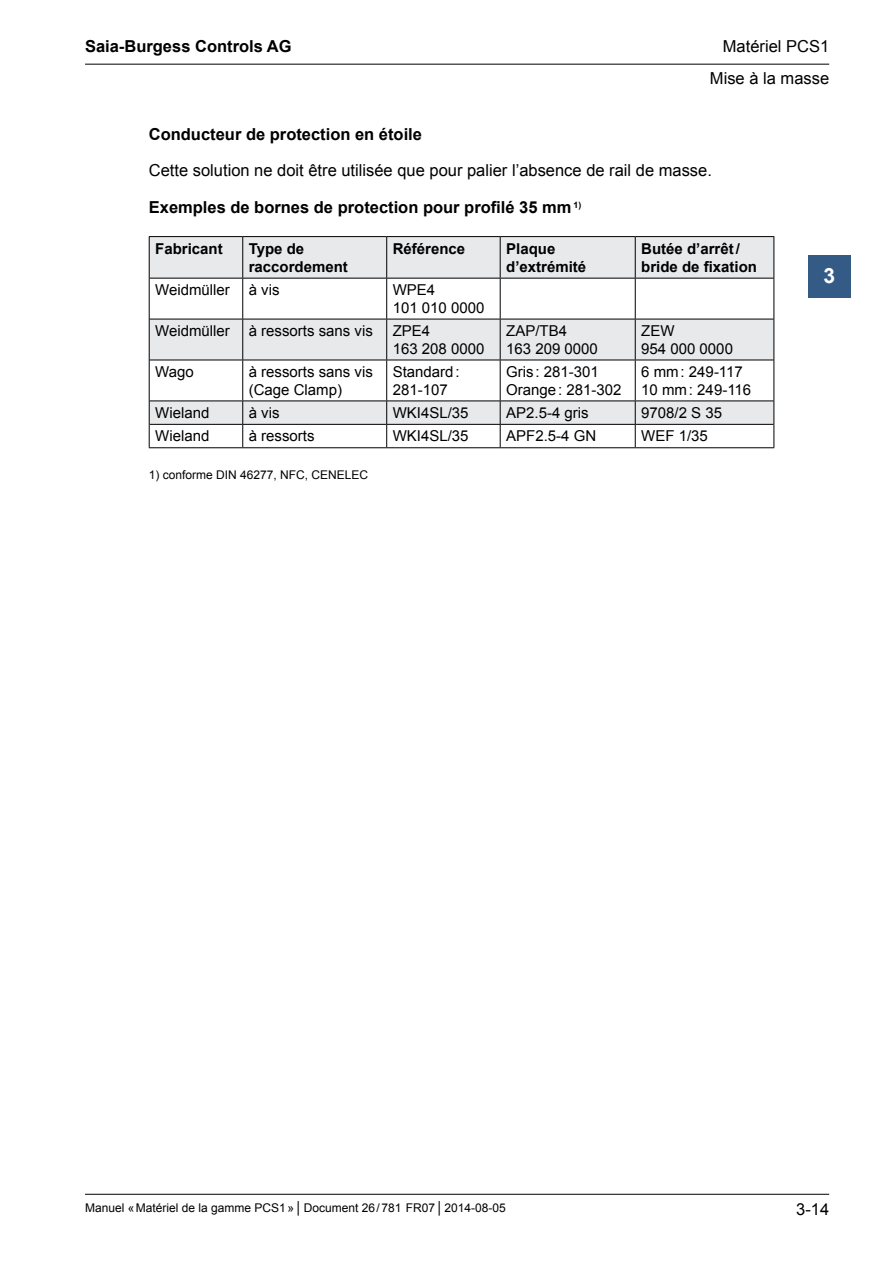
<style>
.page{position:relative;width:893px;height:1263px;background:#fff}
.page>*{position:absolute;margin:0;border:0;box-sizing:border-box;transform-origin:0 0}
.t1{font:700 21px "Arial";color:#fff}
.Fliesstext{font:700 16.5px "Arial";color:#000}
.Fliesstext-2{font:16.5px "Arial";color:#000}
.TextTabelle{font:15px/18px "Arial";color:#000}
.TextTabelle-2{font:700 15px/18px "Arial";color:#000}
.Fliesstext-3{font:12px "Arial";color:#000}
</style>
<div class="page">
<hr style="left:85px;top:64px;width:744px;height:1px;background:#000">
<hr style="left:85px;top:1194px;width:744px;height:1px;background:#000">
<div style="left:808px;top:255px;width:42px;height:43px;background:#335b85"></div>
<svg style="left:150px;top:237px;width:623px;height:187px;fill:#e8e9eb"></svg>
<hr style="left:149px;top:236px;width:94px;height:1px;background:#000">
<hr style="left:149px;top:237px;width:1px;height:41px;background:#000">
<hr style="left:243px;top:236px;width:144px;height:1px;background:#000">
<hr style="left:387px;top:236px;width:113px;height:1px;background:#000">
<hr style="left:500px;top:236px;width:135px;height:1px;background:#000">
<hr style="left:635px;top:236px;width:139px;height:1px;background:#000">
<hr style="left:773px;top:237px;width:1px;height:41px;background:#000">
<hr style="left:149px;top:278px;width:1px;height:41px;background:#000">
<hr style="left:773px;top:278px;width:1px;height:41px;background:#000">
<hr style="left:149px;top:319px;width:1px;height:41px;background:#000">
<hr style="left:773px;top:319px;width:1px;height:41px;background:#000">
<hr style="left:149px;top:360px;width:1px;height:41px;background:#000">
<hr style="left:773px;top:360px;width:1px;height:41px;background:#000">
<svg style="left:149px;top:401px;width:1px;height:46px"></svg>
<svg style="left:773px;top:401px;width:1px;height:46px"></svg>
<hr style="left:242px;top:237px;width:1px;height:41px;background:#000">
<hr style="left:386px;top:237px;width:1px;height:41px;background:#000">
<hr style="left:500px;top:237px;width:1px;height:41px;background:#000">
<hr style="left:635px;top:237px;width:1px;height:41px;background:#000">
<hr style="left:150px;top:278px;width:93px;height:1px;background:#000">
<hr style="left:243px;top:278px;width:144px;height:1px;background:#000">
<hr style="left:242px;top:278px;width:1px;height:41px;background:#000">
<hr style="left:387px;top:278px;width:113px;height:1px;background:#000">
<hr style="left:386px;top:278px;width:1px;height:41px;background:#000">
<hr style="left:500px;top:278px;width:135px;height:1px;background:#000">
<hr style="left:500px;top:278px;width:1px;height:41px;background:#000">
<hr style="left:635px;top:278px;width:138px;height:1px;background:#000">
<hr style="left:635px;top:278px;width:1px;height:41px;background:#000">
<hr style="left:150px;top:319px;width:93px;height:1px;background:#000">
<hr style="left:243px;top:319px;width:144px;height:1px;background:#000">
<hr style="left:242px;top:319px;width:1px;height:41px;background:#000">
<hr style="left:387px;top:319px;width:113px;height:1px;background:#000">
<hr style="left:386px;top:319px;width:1px;height:41px;background:#000">
<hr style="left:500px;top:319px;width:135px;height:1px;background:#000">
<hr style="left:500px;top:319px;width:1px;height:41px;background:#000">
<hr style="left:635px;top:319px;width:138px;height:1px;background:#000">
<hr style="left:635px;top:319px;width:1px;height:41px;background:#000">
<hr style="left:150px;top:360px;width:93px;height:1px;background:#000">
<hr style="left:243px;top:360px;width:144px;height:1px;background:#000">
<hr style="left:242px;top:360px;width:1px;height:40px;background:#000">
<hr style="left:387px;top:360px;width:113px;height:1px;background:#000">
<hr style="left:386px;top:360px;width:1px;height:40px;background:#000">
<hr style="left:500px;top:360px;width:135px;height:1px;background:#000">
<hr style="left:500px;top:360px;width:1px;height:40px;background:#000">
<hr style="left:635px;top:360px;width:138px;height:1px;background:#000">
<hr style="left:635px;top:360px;width:1px;height:40px;background:#000">
<hr style="left:150px;top:400px;width:93px;height:1px;background:#000">
<hr style="left:243px;top:400px;width:144px;height:1px;background:#000">
<hr style="left:387px;top:400px;width:113px;height:1px;background:#000">
<hr style="left:500px;top:400px;width:135px;height:1px;background:#000">
<hr style="left:635px;top:400px;width:138px;height:1px;background:#000">
<hr style="left:150px;top:424px;width:93px;height:1px;background:#000">
<hr style="left:243px;top:424px;width:144px;height:1px;background:#000">
<svg style="left:242px;top:401px;width:1px;height:46px"></svg>
<hr style="left:387px;top:424px;width:113px;height:1px;background:#000">
<svg style="left:386px;top:401px;width:1px;height:46px"></svg>
<hr style="left:500px;top:424px;width:135px;height:1px;background:#000">
<svg style="left:500px;top:401px;width:1px;height:46px"></svg>
<hr style="left:635px;top:424px;width:138px;height:1px;background:#000">
<svg style="left:635px;top:401px;width:1px;height:46px"></svg>
<hr style="left:149px;top:447px;width:94px;height:1px;background:#000">
<hr style="left:243px;top:447px;width:144px;height:1px;background:#000">
<hr style="left:387px;top:447px;width:113px;height:1px;background:#000">
<hr style="left:500px;top:447px;width:135px;height:1px;background:#000">
<hr style="left:635px;top:447px;width:139px;height:1px;background:#000">
<p class="Fliesstext" style="left:85px;top:36px;width:208px">Saia-Burgess Controls AG</p>
<p class="Fliesstext-2" style="left:723px;top:36px;width:108px">Matériel PCS1</p>
<p class="Fliesstext-2" style="left:710px;top:68px;width:121px">Mise à la masse</p>
<p class="Fliesstext" style="left:149px;top:123px;width:275px">Conducteur de protection en étoile</p>
<p class="Fliesstext-2" style="left:149px;top:160px;width:565px">Cette solution ne doit être utilisée que pour palier l’absence de rail de masse.</p>
<p class="Fliesstext" style="left:149px;top:196px;width:434px">Exemples de bornes de protection pour profilé 35 mm <sup>1)</sup></p>
<p class="TextTabelle-2" style="left:155px;top:240px;width:69px">Fabricant</p>
<p class="TextTabelle-2" style="left:249px;top:240px;width:101px">Type de raccordement</p>
<p class="TextTabelle-2" style="left:393px;top:240px;width:74px">Référence</p>
<p class="TextTabelle-2" style="left:506px;top:240px;width:82px">Plaque d’extrémité</p>
<p class="TextTabelle-2" style="left:641px;top:240px;width:117px">Butée d’arrêt/ bride de fixation</p>
<p class="TextTabelle" style="left:155px;top:281px;width:76px">Weidmüller</p>
<p class="TextTabelle" style="left:249px;top:281px;width:32px">à vis</p>
<p class="TextTabelle" style="left:393px;top:281px;width:93px">WPE4<br>101 010 0000</p>
<p class="TextTabelle" style="left:155px;top:322px;width:76px">Weidmüller</p>
<p class="TextTabelle" style="left:249px;top:322px;width:126px">à ressorts sans vis</p>
<p class="TextTabelle" style="left:393px;top:322px;width:93px">ZPE4<br>163 208 0000</p>
<p class="TextTabelle" style="left:506px;top:322px;width:93px">ZAP/TB4<br>163 209 0000</p>
<p class="TextTabelle" style="left:641px;top:322px;width:93px">ZEW<br>954 000 0000</p>
<p class="TextTabelle" style="left:155px;top:363px;width:40px">Wago</p>
<p class="TextTabelle" style="left:249px;top:363px;width:126px">à ressorts sans vis (Cage Clamp)</p>
<p class="TextTabelle" style="left:393px;top:363px;width:68px">Standard:<br>281-107</p>
<p class="TextTabelle" style="left:506px;top:363px;width:117px">Gris : 281-301<br>Orange: 281-302</p>
<p class="TextTabelle" style="left:641px;top:363px;width:111px">6 mm: 249-117<br>10 mm: 249-116</p>
<p class="TextTabelle" style="left:155px;top:404px;width:56px">Wieland</p>
<p class="TextTabelle" style="left:249px;top:404px;width:32px">à vis</p>
<p class="TextTabelle" style="left:393px;top:404px;width:77px">WKI4SL/35</p>
<p class="TextTabelle" style="left:506px;top:404px;width:84px">AP2.5-4 gris</p>
<p class="TextTabelle" style="left:641px;top:404px;width:82px">9708/2 S 35</p>
<p class="TextTabelle" style="left:155px;top:427px;width:56px">Wieland</p>
<p class="TextTabelle" style="left:249px;top:427px;width:67px">à ressorts</p>
<p class="TextTabelle" style="left:393px;top:427px;width:77px">WKI4SL/35</p>
<p class="TextTabelle" style="left:506px;top:427px;width:92px">APF2.5-4 GN</p>
<p class="TextTabelle" style="left:641px;top:427px;width:68px">WEF 1/35</p>
<p class="Fliesstext-3" style="left:149px;top:467px;width:221px">1) conforme DIN 46277, NFC, CENELEC</p>
<h1 class="t1" style="left:823px;top:262px;width:13px">3</h1>
<p class="Fliesstext-3" style="left:85px;top:1200px;width:422px">Manuel «Matériel de la gamme PCS1»│Document 26/ 781 FR07 │ 2014-08-05</p>
<p class="Fliesstext-2" style="left:796px;top:1199px;width:35px">3-14</p>
</div>
